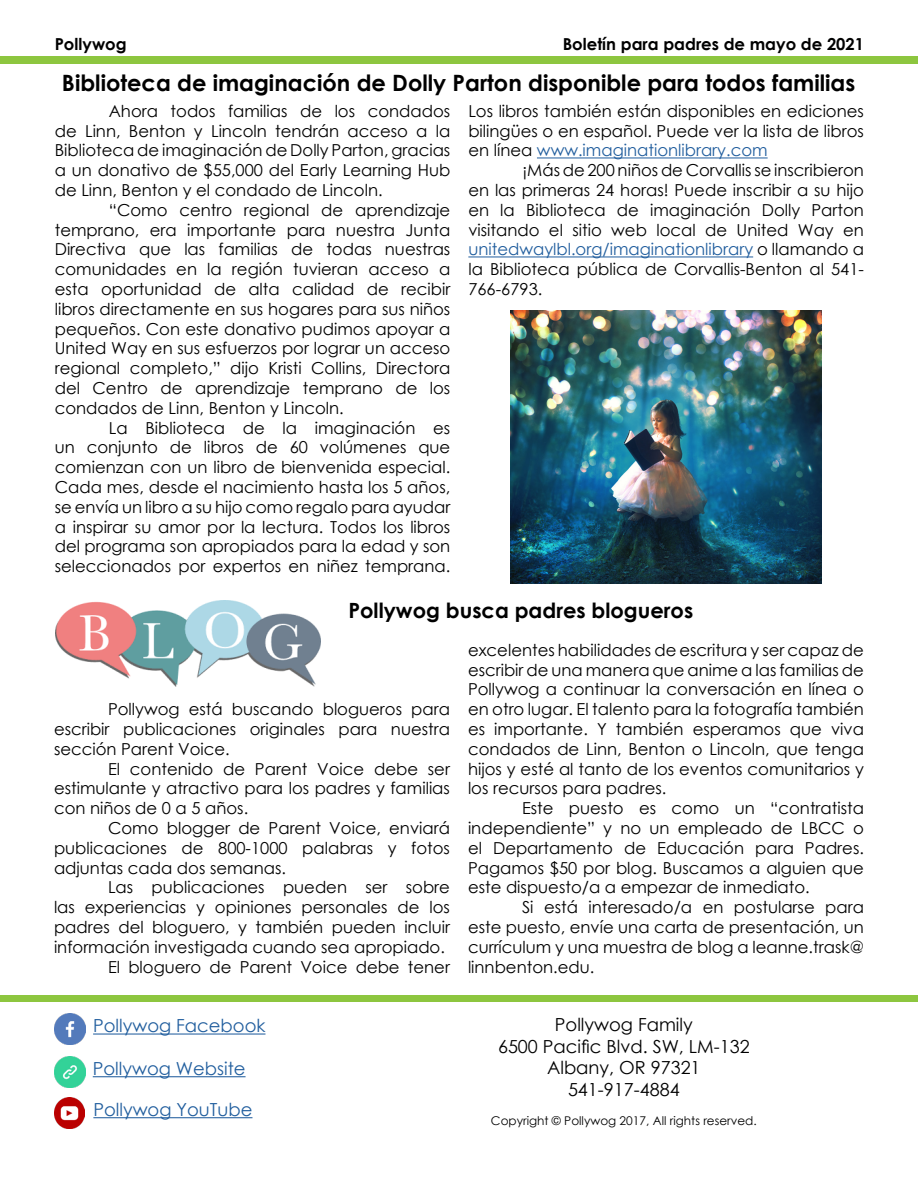
<style>
.page{position:relative;width:918px;height:1188px;background:#fff}
.page>*{position:absolute;margin:0;border:0;box-sizing:border-box;transform-origin:0 0}
.t1{font:700 22.5px "Century Gothic";color:#000}
.t2{font:700 21px "Century Gothic";color:#000}
.t3{font:18px/21.6px "Century Gothic";color:#000;text-align:center}
.t4{font:18px "Century Gothic";color:#215e9e}
.t5{font:16.5px/19.8px "Century Gothic";color:#000;text-align:justify}
.t6{font:700 16.5px "Century Gothic";color:#000101}
.t7{font:700 16.5px "Century Gothic";color:#000}
.t8{font:12px "Century Gothic";color:#000}
.s1{color:#215e9e}
</style>
<div class="page">
<div style="left:0;top:995px;width:918px;height:7px;background:#8dc63f"></div>
<img style="left:55px;top:1014px;width:30px;height:31px">
<img style="left:55px;top:1057px;width:30px;height:30px">
<img style="left:54px;top:1098px;width:31px;height:30px">
<div style="left:0;top:56px;width:918px;height:7px;background:#8dc63f"></div>
<hr style="left:93px;top:1117px;width:159px;height:1px;background:#215e9e">
<hr style="left:93px;top:1076px;width:153px;height:1px;background:#215e9e">
<hr style="left:93px;top:1034px;width:173px;height:1px;background:#215e9e">
<hr style="left:537px;top:157px;width:231px;height:1px;background:#215e9e">
<hr style="left:468px;top:256px;width:285px;height:1px;background:#215e9e">
<img style="left:511px;top:310px;width:310px;height:273px">
<img style="left:56px;top:600px;width:264px;height:87px">
<p class="t7" style="left:55px;top:32px;width:73px">Pollywog</p>
<p class="t6" style="left:563px;top:32px;width:303px">Boletín para padres de mayo de 2021</p>
<p class="t1" style="left:62px;top:65px;width:795px">Biblioteca de imaginación de Dolly Parton disponible para todos familias</p>
<p class="t5" style="left:55px;top:101px;width:397px;text-indent:54px">Ahora todos familias de los condados de Linn, Benton y Lincoln tendrán acceso a la Biblioteca de imaginación de Dolly Parton, gracias a un donativo de $55,000 del Early Learning Hub de Linn, Benton y el condado de Lincoln.</p>
<p class="t5" style="left:55px;top:200px;width:397px;text-indent:54px">“Como centro regional de aprendizaje temprano, era importante para nuestra Junta Directiva que las familias de todas nuestras comunidades en la región tuvieran acceso a esta oportunidad de alta calidad de recibir libros directamente en sus hogares para sus niños pequeños. Con este donativo pudimos apoyar a United Way en sus esfuerzos por lograr un acceso regional completo,” dijo Kristi Collins, Directora del Centro de aprendizaje temprano de los condados de Linn, Benton y Lincoln.</p>
<p class="t5" style="left:55px;top:417px;width:397px;text-indent:54px">La Biblioteca de la imaginación es un conjunto de libros de 60 volúmenes que comienzan con un libro de bienvenida especial.<br>Cada mes, desde el nacimiento hasta los 5 años, se envía un libro a su hijo como regalo para ayudar a inspirar su amor por la lectura. Todos los libros del programa son apropiados para la edad y son seleccionados por expertos en niñez temprana.</p>
<p class="t5" style="left:468px;top:101px;width:397px">Los libros también están disponibles en ediciones bilingües o en español. Puede ver la lista de libros en línea <span class="s1">www.imaginationlibrary.com</span></p>
<p class="t5" style="left:468px;top:160px;width:397px;text-indent:54px">¡Más de 200 niños de Corvallis se inscribieron en las primeras 24 horas! Puede inscribir a su hijo en la Biblioteca de imaginación Dolly Parton visitando el sitio web local de United Way en <span class="s1">unitedwaylbl.org/imaginationlibrary</span> o llamando a la Biblioteca pública de Corvallis-Benton al 541- 766-6793.</p>
<p class="t2" style="left:348px;top:595px;width:346px">Pollywog busca padres blogueros</p>
<p class="t5" style="left:54px;top:699px;width:398px;text-indent:54px">Pollywog está buscando blogueros para escribir publicaciones originales para nuestra sección Parent Voice.</p>
<p class="t5" style="left:54px;top:759px;width:398px;text-indent:54px">El contenido de Parent Voice debe ser estimulante y atractivo para los padres y familias con niños de 0 a 5 años.</p>
<p class="t5" style="left:54px;top:818px;width:398px;text-indent:54px">Como blogger de Parent Voice, enviará publicaciones de 800-1000 palabras y fotos adjuntas cada dos semanas.</p>
<p class="t5" style="left:54px;top:877px;width:398px;text-indent:54px">Las publicaciones pueden ser sobre las experiencias y opiniones personales de los padres del bloguero, y también pueden incluir información investigada cuando sea apropiado.</p>
<p class="t5" style="left:108px;top:957px;width:344px">El bloguero de Parent Voice debe tener</p>
<p class="t4" style="left:93px;top:1013px;width:174px">Pollywog Facebook</p>
<p class="t4" style="left:93px;top:1056px;width:154px">Pollywog Website</p>
<p class="t4" style="left:93px;top:1097px;width:161px">Pollywog YouTube</p>
<p class="t5" style="left:468px;top:640px;width:398px">excelentes habilidades de escritura y ser capaz de escribir de una manera que anime a las familias de Pollywog a continuar la conversación en línea o en otro lugar. El talento para la fotografía también es importante. Y también esperamos que viva condados de Linn, Benton o Lincoln, que tenga hijos y esté al tanto de los eventos comunitarios y los recursos para padres.</p>
<p class="t5" style="left:468px;top:798px;width:398px;text-indent:54px">Este puesto es como un “contratista independiente” y no un empleado de LBCC o el Departamento de Educación para Padres.<br>Pagamos $50 por blog. Buscamos a alguien que este dispuesto/a a empezar de inmediato.</p>
<p class="t5" style="left:468px;top:897px;width:397px;text-indent:54px">Si está interesado/a en postularse para este puesto, envíe una carta de presentación, un currículum y una muestra de blog a leanne.trask@ linnbenton.edu.</p>
<p class="t3" style="left:498px;top:1014px;width:253px">Pollywog Family<br>6500 Pacific Blvd. SW, LM-132<br>Albany, OR 97321<br>541-917-4884</p>
<p class="t8" style="left:491px;top:1112px;width:267px">Copyright © Pollywog 2017, All rights reserved.</p>
</div>
